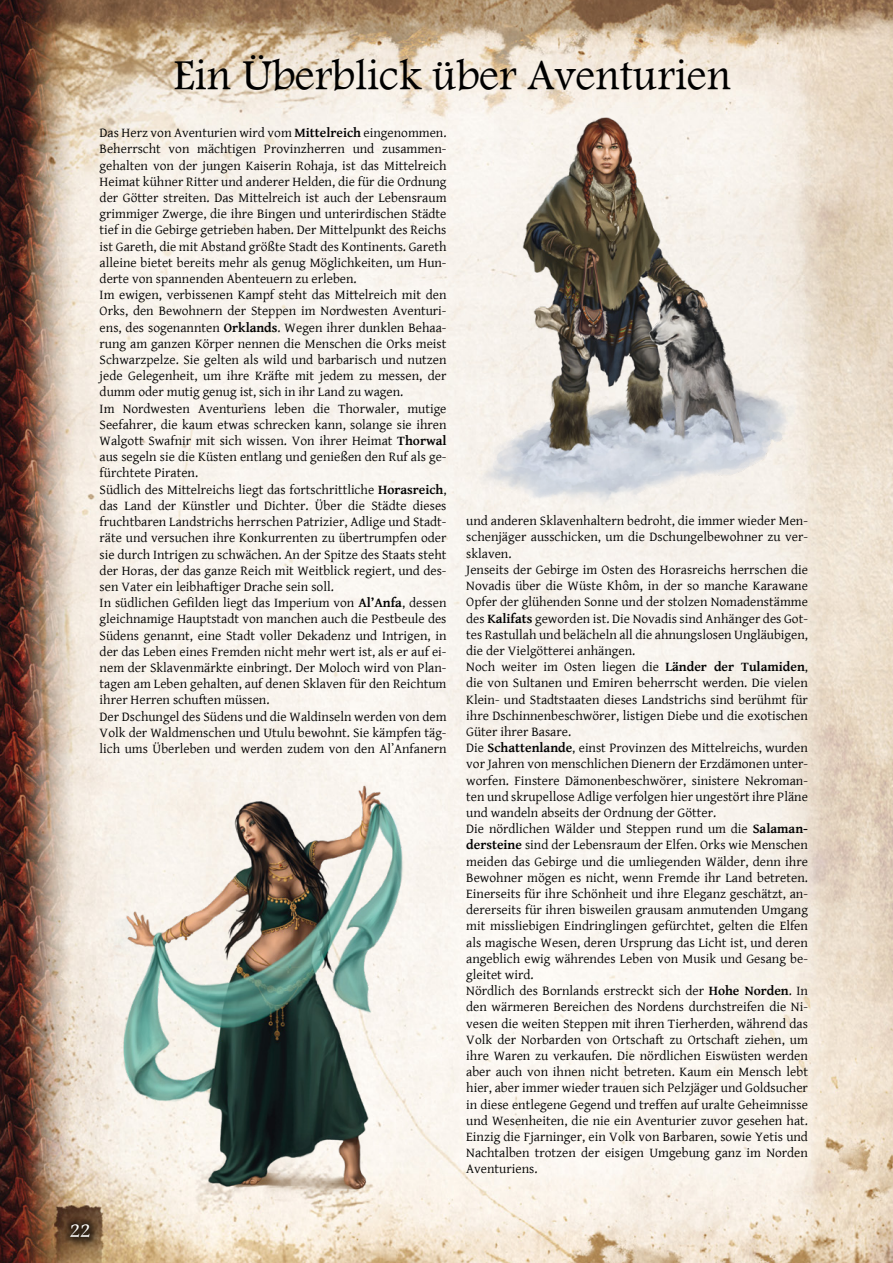
<style>
.page{position:relative;width:893px;height:1263px;background:#fff}
.page>*{position:absolute;margin:0;border:0;box-sizing:border-box;transform-origin:0 0}
.t1{font:44.55px "Andalus";color:#000}
.t2{font:19.5px "Andalus";color:#fff}
.t3{font:13.5px/16.2px "Gentium Basic";color:#000}
.s1{font-weight:700}
</style>
<div class="page">
<img style="left:0;top:0;width:893px;height:1263px">
<img style="left:474px;top:107px;width:324px;height:402px">
<img style="left:91px;top:755px;width:328px;height:465px">
<div style="left:62px;top:1216px;width:42px;height:35px;background:#000;opacity:.92"></div>
<div style="left:64px;top:1218px;width:32px;height:25px;background:#000;opacity:.74"></div>
<h1 class="t1" style="left:173px;top:43px;width:559px">Ein Überblick über Aventurien</h1>
<p class="t3" style="left:100px;top:124px;width:348px">Das Herz von Aventurien wird vom <span class="s1">Mittelreich</span> eingenommen.<br>Beherrscht von mächtigen Provinzherren und zusammen&shy;gehalten von der jungen Kaiserin Rohaja, ist das Mittelreich Heimat kühner Ritter und anderer Helden, die für die Ordnung der Götter streiten. Das Mittelreich ist auch der Lebensraum grimmiger Zwerge, die ihre Bingen und unterirdischen Städte tief in die Gebirge getrieben haben. Der Mittelpunkt des Reichs ist Gareth, die mit Abstand größte Stadt des Kontinents. Gareth alleine bietet bereits mehr als genug Möglichkeiten, um Hun&shy;derte von spannenden Abenteuern zu erleben.<br>Im ewigen, verbissenen Kampf steht das Mittelreich mit den Orks, den Bewohnern der Steppen im Nordwesten Aventuri&shy;ens, des sogenannten <span class="s1">Orklands</span>. Wegen ihrer dunklen Behaa&shy;rung am ganzen Körper nennen die Menschen die Orks meist Schwarzpelze. Sie gelten als wild und barbarisch und nutzen jede Gelegenheit, um ihre Kräfte mit jedem zu messen, der dumm oder mutig genug ist, sich in ihr Land zu wagen.<br>Im Nordwesten Aventuriens leben die Thorwaler, mutige Seefahrer, die kaum etwas schrecken kann, solange sie ihren Walgott Swafnir mit sich wissen. Von ihrer Heimat <span class="s1">Thorwal </span>aus segeln sie die Küsten entlang und genießen den Ruf als ge&shy;fürchtete Piraten.<br>Südlich des Mittelreichs liegt das fortschrittliche <span class="s1">Horasreich</span>, das Land der Künstler und Dichter. Über die Städte dieses fruchtbaren Landstrichs herrschen Patrizier, Adlige und Stadt&shy;räte und versuchen ihre Konkurrenten zu übertrumpfen oder sie durch Intrigen zu schwächen. An der Spitze des Staats steht der Horas, der das ganze Reich mit Weitblick regiert, und des&shy;sen Vater ein leibhaftiger Drache sein soll.<br>In südlichen Gefilden liegt das Imperium von <span class="s1">Al’Anfa</span>, dessen gleichnamige Hauptstadt von manchen auch die Pestbeule des Südens genannt, eine Stadt voller Dekadenz und Intrigen, in der das Leben eines Fremden nicht mehr wert ist, als er auf ei&shy;nem der Sklavenmärkte einbringt. Der Moloch wird von Plan&shy;tagen am Leben gehalten, auf denen Sklaven für den Reichtum ihrer Herren schuften müssen.<br>Der Dschungel des Südens und die Waldinseln werden von dem Volk der Waldmenschen und Utulu bewohnt. Sie kämpfen täg&shy;lich ums Überleben und werden zudem von den AlʼAnfanern</p>
<p class="t3" style="left:466px;top:512px;width:343px">und anderen Sklavenhaltern bedroht, die immer wieder Men&shy;schenjäger ausschicken, um die Dschungelbewohner zu ver&shy;sklaven.<br>Jenseits der Gebirge im Osten des Horasreichs herrschen die Novadis über die Wüste Khôm, in der so manche Karawane Opfer der glühenden Sonne und der stolzen Nomadenstämme des <span class="s1">Kalifats</span> geworden ist. Die Novadis sind Anhänger des Got&shy;tes Rastullah und belächeln all die ahnungslosen Ungläubigen, die der Vielgötterei anhängen.<br>Noch weiter im Osten liegen die <span class="s1">Länder der Tulamiden</span>, die von Sultanen und Emiren beherrscht werden. Die vielen Klein- und Stadtstaaten dieses Landstrichs sind berühmt für ihre Dschinnenbeschwörer, listigen Diebe und die exotischen Güter ihrer Basare.<br>Die <span class="s1">Schattenlande</span>, einst Provinzen des Mittelreichs, wurden vor Jahren von menschlichen Dienern der Erzdämonen unter&shy;worfen. Finstere Dämonenbeschwörer, sinistere Nekroman&shy;ten und skrupellose Adlige verfolgen hier ungestört ihre Pläne und wandeln abseits der Ordnung der Götter.<br>Die nördlichen Wälder und Steppen rund um die <span class="s1">Salaman&shy;dersteine</span> sind der Lebensraum der Elfen. Orks wie Menschen meiden das Gebirge und die umliegenden Wälder, denn ihre Bewohner mögen es nicht, wenn Fremde ihr Land betreten.<br>Einerseits für ihre Schönheit und ihre Eleganz geschätzt, an&shy;dererseits für ihren bisweilen grausam anmutenden Umgang mit missliebigen Eindringlingen gefürchtet, gelten die Elfen als magische Wesen, deren Ursprung das Licht ist, und deren angeblich ewig währendes Leben von Musik und Gesang be&shy;gleitet wird.<br>Nördlich des Bornlands erstreckt sich der <span class="s1">Hohe Norden</span>. In den wärmeren Bereichen des Nordens durchstreifen die Ni&shy;vesen die weiten Steppen mit ihren Tierherden, während das Volk der Norbarden von Ortschaft zu Ortschaft ziehen, um ihre Waren zu verkaufen. Die nördlichen Eiswüsten werden aber auch von ihnen nicht betreten. Kaum ein Mensch lebt hier, aber immer wieder trauen sich Pelzjäger und Goldsucher in diese entlegene Gegend und treffen auf uralte Geheimnisse und Wesenheiten, die nie ein Aventurier zuvor gesehen hat.<br>Einzig die Fjarninger, ein Volk von Barbaren, sowie Yetis und Nachtalben trotzen der eisigen Umgebung ganz im Norden Aventuriens.</p>
<h2 class="t2" style="left:69px;top:1216px;width:23px">22</h2>
</div>
